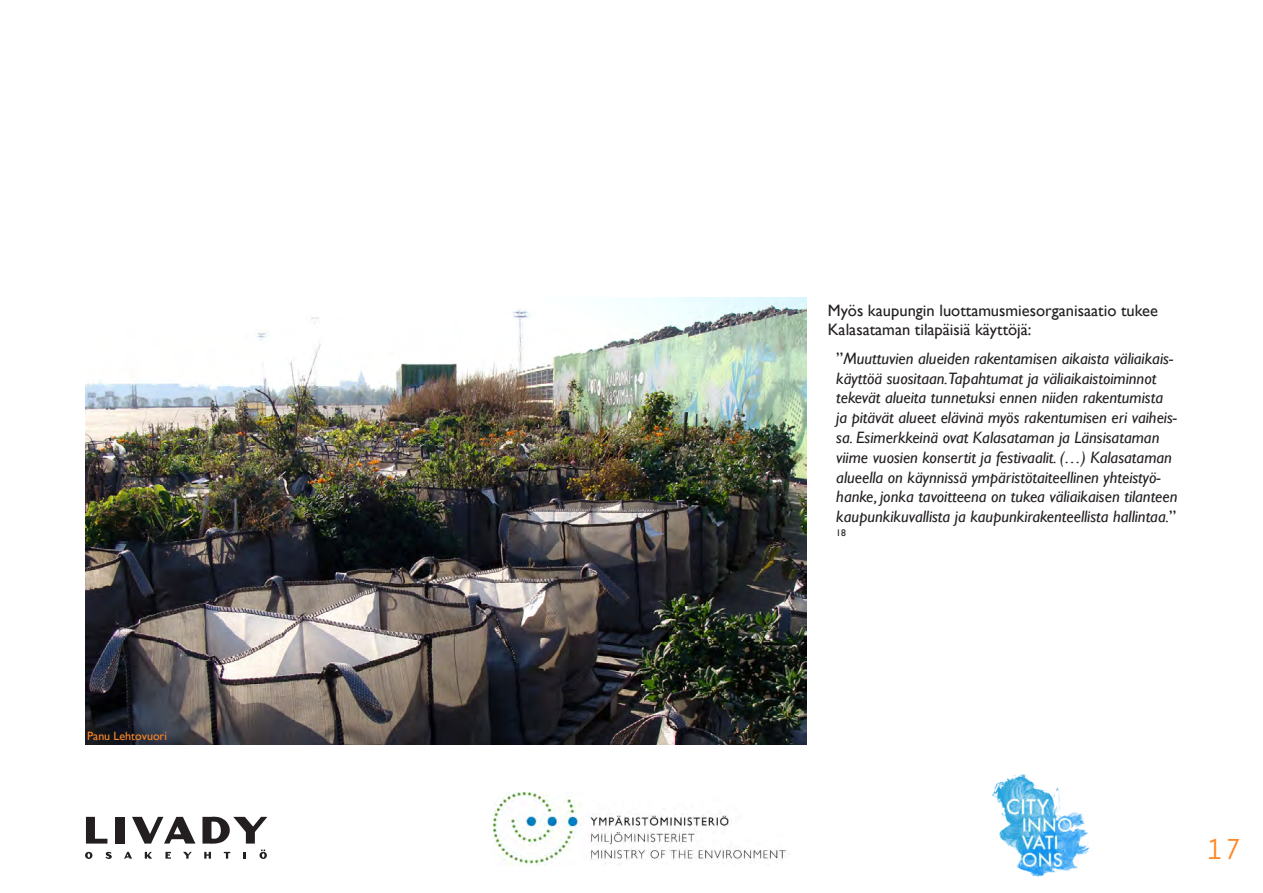
<style>
.page{position:relative;width:1263px;height:893px;background:#fff}
.page>*{position:absolute;margin:0;border:0;box-sizing:border-box;transform-origin:0 0}
.t1{font:30px "Orator Std";color:#ff8726}
.Leipäteksti{font:italic 16.5px/19.8px "Gill Sans";color:#231f20}
.Leipäteksti-2{font:16.5px/19.8px "Gill Sans";color:#231f20}
.kuvalähteet{font:12px "Gill Sans";color:#ff8726}
.Leipäteksti-3{font:9.6px "Gill Sans";color:#231f20}
.s1{font-style:normal}
</style>
<div class="page">
<svg style="left:224px;top:852px;width:6px;height:7px"></svg>
<svg style="left:204px;top:852px;width:7px;height:7px"></svg>
<svg style="left:165px;top:852px;width:6px;height:7px"></svg>
<svg style="left:145px;top:852px;width:7px;height:7px"></svg>
<svg style="left:106px;top:852px;width:6px;height:7px"></svg>
<svg style="left:85px;top:852px;width:8px;height:7px"></svg>
<svg style="left:86px;top:817px;width:21px;height:26px"></svg>
<div style="left:116px;top:817px;width:9px;height:26px;background:#231f20"></div>
<svg style="left:132px;top:817px;width:63px;height:26px"></svg>
<svg style="left:202px;top:816px;width:65px;height:27px"></svg>
<svg style="left:259px;top:849px;width:8px;height:10px"></svg>
<svg style="left:243px;top:852px;width:3px;height:7px"></svg>
<svg style="left:183px;top:852px;width:9px;height:7px"></svg>
<svg style="left:124px;top:852px;width:8px;height:7px"></svg>
<img style="left:991px;top:773px;width:99px;height:104px">
<img style="left:493px;top:792px;width:294px;height:73px">
<img style="left:85px;top:298px;width:721px;height:446px">
<p class="kuvalähteet" style="left:87px;top:729px;width:81px">Panu Lehtovuori</p>
<p class="Leipäteksti-2" style="left:828px;top:300px;width:332px">Myös kaupungin luottamusmiesorganisaatio tukee<br>Kalasataman tilapäisiä käyttöjä:</p>
<p class="Leipäteksti" style="left:836px;top:348px;width:343px"><span class="s1">”</span>Muuttuvien alueiden rakentamisen aikaista väliaikais&shy;käyttöä suositaan.Tapahtumat ja väliaikaistoiminnot tekevät alueita tunnetuksi ennen niiden rakentumista ja pitävät alueet elävinä myös rakentumisen eri vaiheis&shy;sa. Esimerkkeinä ovat Kalasataman ja Länsisataman viime vuosien konsertit ja festivaalit. (…) Kalasataman alueella on käynnissä ympäristötaiteellinen yhteistyö&shy;hanke, jonka tavoitteena on tukea väliaikaisen tilanteen kaupunkikuvallista ja kaupunkirakenteellista hallintaa.<span class="s1">”</span></p>
<p class="Leipäteksti-3" style="left:836px;top:528px;width:11px">18</p>
<h1 class="t1" style="left:1206px;top:828px;width:37px">17</h1>
</div>
